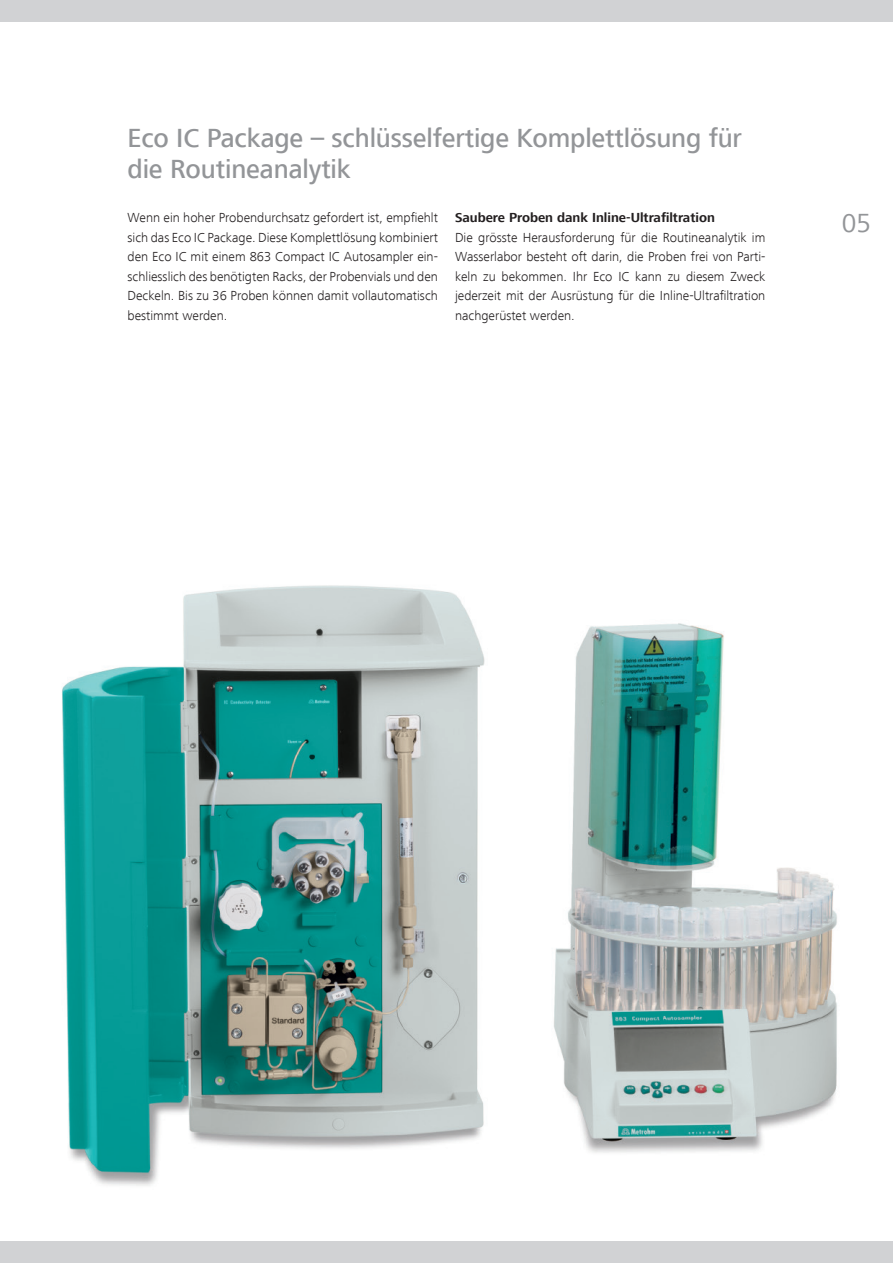
<style>
.page{position:relative;width:893px;height:1263px;background:#fff}
.page>*{position:absolute;margin:0;border:0;box-sizing:border-box;transform-origin:0 0}
.t1{font:500 27px/30.8px "Frutiger Next LT";letter-spacing:-.005em;color:#939598}
.t2{font:27px "Frutiger Next LT";color:#939598}
.t3{font:300 13.5px/19.5px "Frutiger Next LT";color:#231f20;text-align:justify}
.t4{font:700 13.5px "Frutiger Next LT";color:#231f20}
</style>
<div class="page">
<div style="left:0;top:0;width:893px;height:21px;background:#d1d2d4"></div>
<div style="left:0;top:1242px;width:893px;height:21px;background:#d1d2d4"></div>
<img style="left:62px;top:585px;width:775px;height:601px">
<h1 class="t1" style="left:128px;top:123px;width:616px">Eco IC Package – schlüsselfertige Komplettlösung für die Routineanalytik</h1>
<p class="t3" style="left:128px;top:208px;width:312px">Wenn ein hoher Probendurchsatz gefordert ist, empfiehlt sich das Eco IC Package. Diese Komplettlösung kombiniert den Eco IC mit einem 863 Compact IC Autosampler ein&shy;schliesslich des benötigten Racks, der Probenvials und den Deckeln. Bis zu 36 Proben können damit vollautomatisch bestimmt werden.</p>
<p class="t4" style="left:455px;top:210px;width:261px">Saubere Proben dank Inline-Ultrafiltration</p>
<p class="t3" style="left:455px;top:228px;width:312px">Die grösste Herausforderung für die Routineanalytik im Wasserlabor besteht oft darin, die Proben frei von Parti&shy;keln zu bekommen. Ihr Eco IC kann zu diesem Zweck jederzeit mit der Ausrüstung für die Inline-Ultrafiltration nachgerüstet werden.</p>
<h1 class="t2" style="left:842px;top:208px;width:31px">05</h1>
</div>
